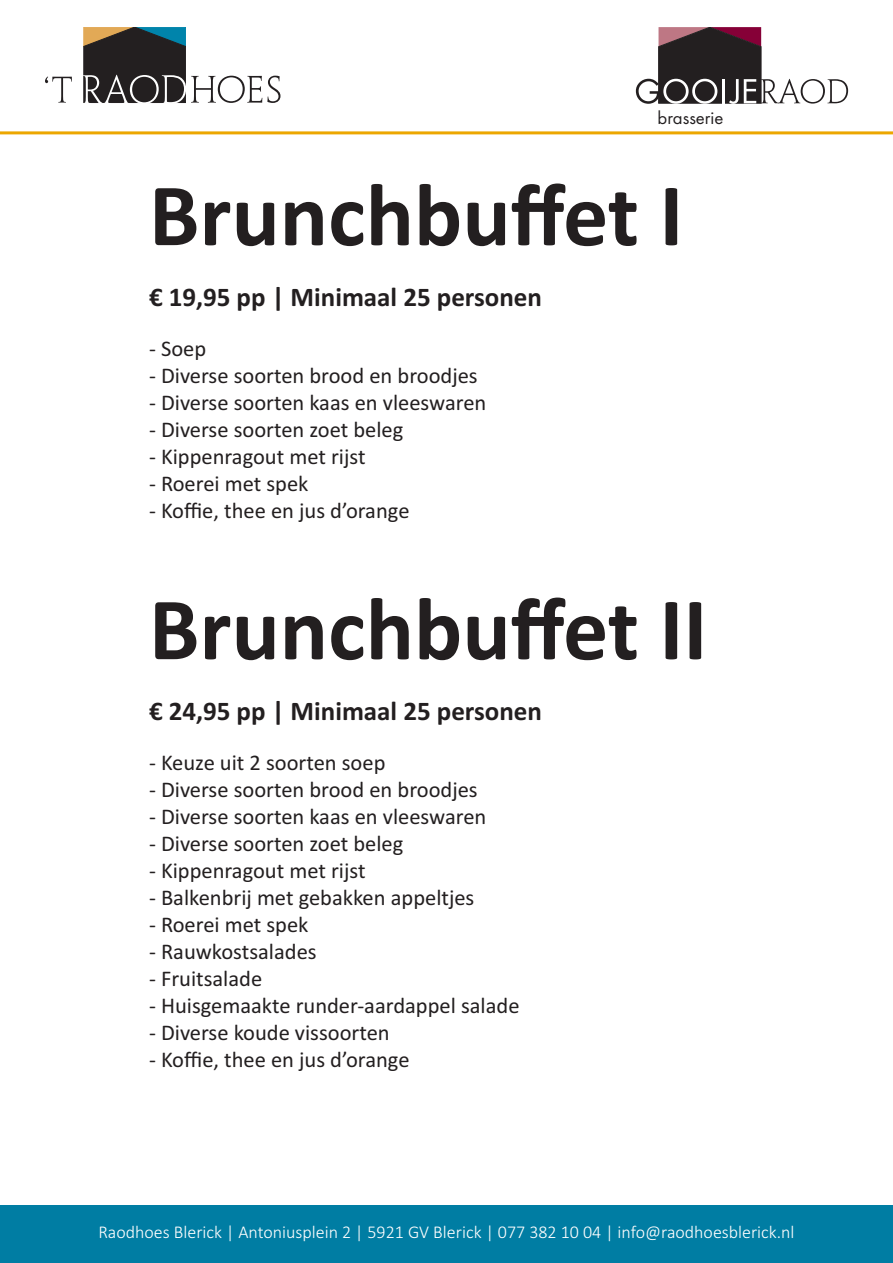
<style>
.page{position:relative;width:893px;height:1263px;background:#fff}
.page>*{position:absolute;margin:0;border:0;box-sizing:border-box;transform-origin:0 0}
.t1{font:700 90px "Calibri";color:#231f20}
.t2{font:700 27px "Calibri";color:#231f20}
.t3{font:22.5px "Calibri";color:#231f20}
.t4{font:18.75px "Futura";color:#231f20}
.t5{font:300 18px "Calibri";color:#fff}
</style>
<div class="page">
<hr style="left:0;top:131px;width:893px;height:3px;background:#eca700">
<svg style="left:45px;top:77px;width:27px;height:26px"></svg>
<svg style="left:83px;top:27px;width:197px;height:76px"></svg>
<svg style="left:636px;top:27px;width:212px;height:77px"></svg>
<div style="left:0;top:1205px;width:893px;height:58px;background:#007da3"></div>
<p class="t4" style="left:658px;top:110px;width:67px">csbttfsjf</p>
<h1 class="t1" style="left:149px;top:161px;width:536px">Brunchbuffet I</h1>
<p class="t2" style="left:149px;top:281px;width:394px">€ 19,95 pp | Minimaal 25 personen</p>
<p class="t3" style="left:149px;top:335px;width:59px">- Soep</p>
<p class="t3" style="left:149px;top:362px;width:330px">- Diverse soorten brood en broodjes</p>
<p class="t3" style="left:149px;top:389px;width:339px">- Diverse soorten kaas en vleeswaren</p>
<p class="t3" style="left:149px;top:416px;width:256px">- Diverse soorten zoet beleg</p>
<p class="t3" style="left:149px;top:443px;width:218px">- Kippenragout met rijst</p>
<p class="t3" style="left:149px;top:470px;width:161px">- Roerei met spek</p>
<p class="t3" style="left:149px;top:497px;width:262px">- Koffie, thee en jus d’orange</p>
<h1 class="t1" style="left:149px;top:575px;width:560px">Brunchbuffet II</h1>
<p class="t2" style="left:149px;top:695px;width:394px">€ 24,95 pp | Minimaal 25 personen</p>
<p class="t3" style="left:149px;top:749px;width:238px">- Keuze uit 2 soorten soep</p>
<p class="t3" style="left:149px;top:776px;width:330px">- Diverse soorten brood en broodjes</p>
<p class="t3" style="left:149px;top:803px;width:339px">- Diverse soorten kaas en vleeswaren</p>
<p class="t3" style="left:149px;top:830px;width:256px">- Diverse soorten zoet beleg</p>
<p class="t3" style="left:149px;top:857px;width:218px">- Kippenragout met rijst</p>
<p class="t3" style="left:149px;top:884px;width:327px">- Balkenbrij met gebakken appeltjes</p>
<p class="t3" style="left:149px;top:911px;width:161px">- Roerei met spek</p>
<p class="t3" style="left:149px;top:938px;width:169px">- Rauwkostsalades</p>
<p class="t3" style="left:149px;top:965px;width:115px">- Fruitsalade</p>
<p class="t3" style="left:149px;top:992px;width:372px">- Huisgemaakte runder-aardappel salade</p>
<p class="t3" style="left:149px;top:1019px;width:242px">- Diverse koude vissoorten</p>
<p class="t3" style="left:149px;top:1046px;width:262px">- Koffie, thee en jus d’orange</p>
<p class="t5" style="left:98px;top:1221px;width:698px">Raodhoes Blerick | Antoniusplein 2 | 5921 GV Blerick | 077 382 10 04 | info@raodhoesblerick.nl</p>
</div>
